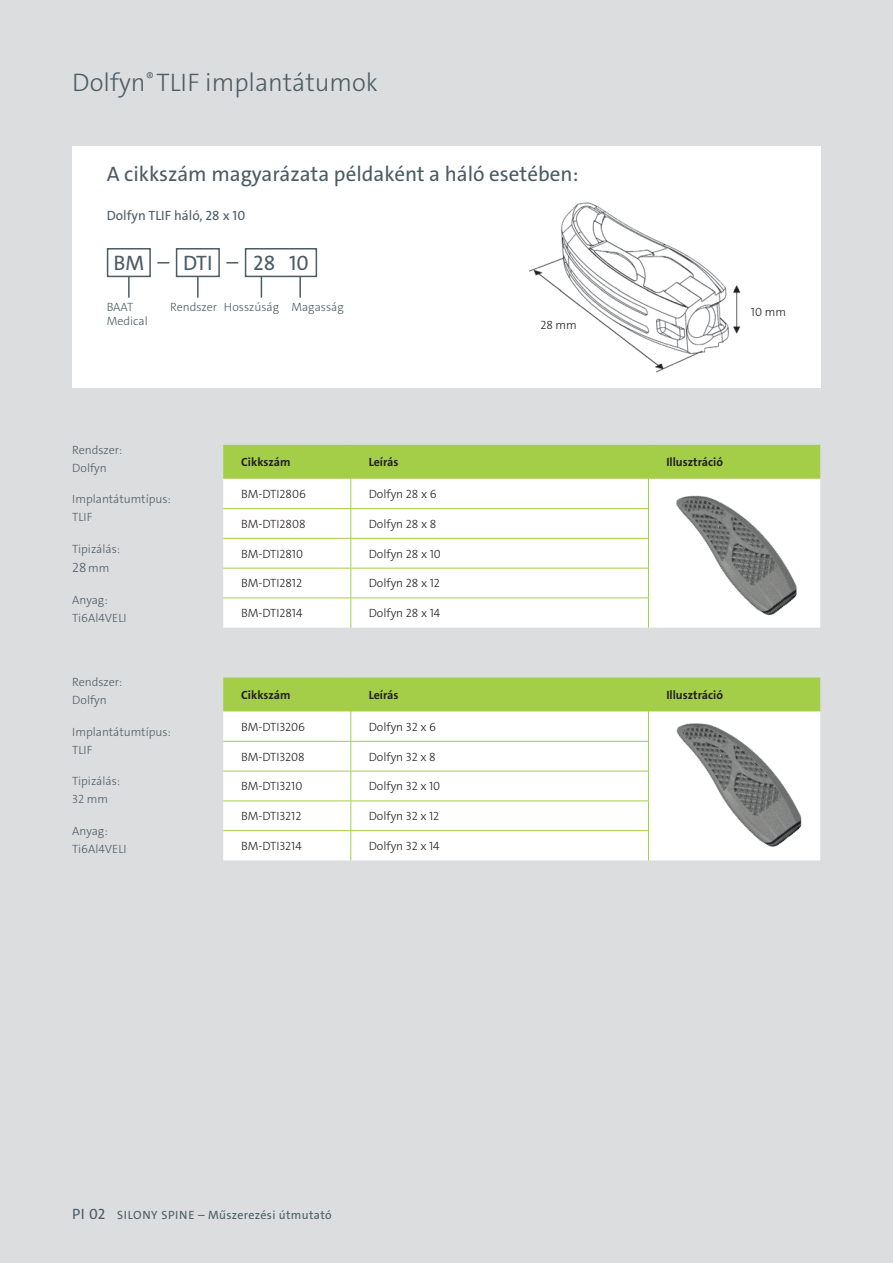
<style>
.page{position:relative;width:893px;height:1263px;background:#dcdddf}
.page>*{position:absolute;margin:0;border:0;box-sizing:border-box;transform-origin:0 0}
.t1{font:300 25.5px "The Sans C4 s";color:#4c5c65}
.t2{font:21px "The Sans C4 s";color:#4c5c65}
.t3{font:13.5px "The Sans C4 s";color:#4c5c65}
.t4{font:300 13.5px "The Sans C4 s";color:#4c5c65}
.t5{font:300 12px "The Sans C4 s";color:#231f20}
.t6{font:300 12px/18px "The Sans C4 s";color:#4c5c65}
.t7{font:700 12px "The Sans C4 s";color:#231f20}
.t8{font:12px "The Sans C4 s";letter-spacing:.03em;color:#4c5c65}
.s1{font-size:12px}
.s2{font-size:15px}
</style>
<div class="page">
<div style="left:72px;top:147px;width:749px;height:241px;background:#fff"></div>
<img style="left:530px;top:202px;width:211px;height:171px">
<svg style="left:223px;top:598px;width:423px;height:30px;background:#fdfdfc"></svg>
<svg style="left:223px;top:445px;width:597px;height:152px;background:#e3f0c8"></svg>
<hr style="left:223px;top:597px;width:128px;height:1px;background:#a4ce48">
<hr style="left:351px;top:597px;width:298px;height:1px;background:#a4ce48">
<hr style="left:350px;top:598px;width:1px;height:30px;background:#a4ce48">
<div style="left:223px;top:677px;width:597px;height:34px;background:#a4ce48"></div>
<div style="left:223px;top:711px;width:423px;height:149px;background:#fff"></div>
<hr style="left:350px;top:677px;width:1px;height:34px;background:#a4ce48">
<hr style="left:648px;top:677px;width:1px;height:34px;background:#a4ce48">
<hr style="left:350px;top:711px;width:1px;height:30px;background:#a4ce48">
<hr style="left:223px;top:741px;width:128px;height:1px;background:#a4ce48">
<hr style="left:351px;top:741px;width:298px;height:1px;background:#a4ce48">
<hr style="left:223px;top:771px;width:128px;height:1px;background:#a4ce48">
<hr style="left:351px;top:771px;width:298px;height:1px;background:#a4ce48">
<hr style="left:223px;top:800px;width:128px;height:1px;background:#a4ce48">
<hr style="left:351px;top:800px;width:298px;height:1px;background:#a4ce48">
<hr style="left:223px;top:830px;width:128px;height:1px;background:#a4ce48">
<hr style="left:351px;top:830px;width:298px;height:1px;background:#a4ce48">
<svg style="left:350px;top:742px;width:1px;height:118px"></svg>
<svg style="left:226px;top:262px;width:12px;height:2px"></svg>
<div style="left:176px;top:248px;width:44px;height:29px;border:2px solid #4c5c65"></div>
<hr style="left:197px;top:276px;width:2px;height:22px;background:#4c5c65">
<div style="left:245px;top:248px;width:72px;height:29px;border:2px solid #4c5c65"></div>
<svg style="left:261px;top:276px;width:1px;height:22px"></svg>
<hr style="left:299px;top:276px;width:2px;height:22px;background:#4c5c65">
<div style="left:107px;top:248px;width:44px;height:29px;border:2px solid #4c5c65"></div>
<hr style="left:128px;top:276px;width:2px;height:22px;background:#4c5c65">
<svg style="left:157px;top:262px;width:12px;height:2px"></svg>
<img style="left:646px;top:473px;width:174px;height:155px">
<img style="left:646px;top:699px;width:175px;height:161px">
<h1 class="t1" style="left:72px;top:66px;width:307px">Dolfyn<sup>®</sup> TLIF implantátumok</h1>
<h2 class="t2" style="left:107px;top:161px;width:473px">A cikkszám magyarázata példaként a háló esetében:</h2>
<p class="t3" style="left:107px;top:207px;width:140px">Dolfyn TLIF háló, 28 x 10</p>
<h2 class="t2" style="left:183px;top:249px;width:31px">DTI</h2>
<p class="t6" style="left:170px;top:298px;width:175px">Rendszer Hosszúság Magasság</p>
<h2 class="t2" style="left:113px;top:249px;width:32px">BM</h2>
<h2 class="t2" style="left:253px;top:249px;width:57px">28 10</h2>
<p class="t6" style="left:107px;top:300px;width:43px;line-height:13.5px">BAAT<br>Medical</p>
<p class="t5" style="left:540px;top:318px;width:38px">28 mm</p>
<p class="t5" style="left:751px;top:304px;width:37px">10 mm</p>
<p class="t6" style="left:72px;top:441px;width:51px">Rendszer:<br>Dolfyn</p>
<p class="t6" style="left:72px;top:490px;width:100px">Implantátumtípus:<br>TLIF</p>
<p class="t6" style="left:72px;top:540px;width:49px">Tipizálás:</p>
<p class="t4" style="left:72px;top:559px;width:39px">28<span class="s1">mm</span></p>
<p class="t6" style="left:72px;top:591px;width:56px">Anyag:<br>Ti6Al4VELI</p>
<p class="t6" style="left:72px;top:673px;width:51px">Rendszer:<br>Dolfyn</p>
<p class="t6" style="left:72px;top:723px;width:100px">Implantátumtípus:<br>TLIF</p>
<p class="t6" style="left:72px;top:772px;width:49px">Tipizálás:<br>32 mm</p>
<p class="t6" style="left:72px;top:822px;width:56px">Anyag:<br>Ti6Al4VELI</p>
<p class="t7" style="left:241px;top:454px;width:51px">Cikkszám</p>
<p class="t7" style="left:369px;top:454px;width:31px">Leírás</p>
<p class="t7" style="left:666px;top:454px;width:58px">Illusztráció</p>
<p class="t5" style="left:241px;top:486px;width:66px">BM-DTI2806</p>
<p class="t5" style="left:369px;top:486px;width:70px">Dolfyn 28 x 6</p>
<p class="t5" style="left:241px;top:516px;width:66px">BM-DTI2808</p>
<p class="t5" style="left:369px;top:516px;width:69px">Dolfyn 28 x 8</p>
<p class="t5" style="left:241px;top:546px;width:63px">BM-DTI2810</p>
<p class="t5" style="left:369px;top:546px;width:74px">Dolfyn 28 x 10</p>
<p class="t5" style="left:241px;top:576px;width:63px">BM-DTI2812</p>
<p class="t5" style="left:369px;top:576px;width:73px">Dolfyn 28 x 12</p>
<p class="t5" style="left:241px;top:606px;width:63px">BM-DTI2814</p>
<p class="t5" style="left:369px;top:606px;width:73px">Dolfyn 28 x 14</p>
<p class="t7" style="left:241px;top:687px;width:51px">Cikkszám</p>
<p class="t7" style="left:369px;top:687px;width:31px">Leírás</p>
<p class="t7" style="left:666px;top:687px;width:58px">Illusztráció</p>
<p class="t5" style="left:241px;top:719px;width:66px">BM-DTI3206</p>
<p class="t5" style="left:369px;top:719px;width:69px">Dolfyn 32 x 6</p>
<p class="t5" style="left:241px;top:749px;width:65px">BM-DTI3208</p>
<p class="t5" style="left:369px;top:749px;width:68px">Dolfyn 32 x 8</p>
<p class="t5" style="left:241px;top:779px;width:63px">BM-DTI3210</p>
<p class="t5" style="left:369px;top:779px;width:73px">Dolfyn 32 x 10</p>
<p class="t5" style="left:241px;top:808px;width:62px">BM-DTI3212</p>
<p class="t5" style="left:369px;top:808px;width:72px">Dolfyn 32 x 12</p>
<p class="t5" style="left:241px;top:838px;width:62px">BM-DTI3214</p>
<p class="t5" style="left:369px;top:838px;width:73px">Dolfyn 32 x 14</p>
<p class="t8" style="left:72px;top:1207px;width:261px"><span class="s2">PI 02</span> SILONY SPINE – Műszerezési útmutató</p>
</div>
